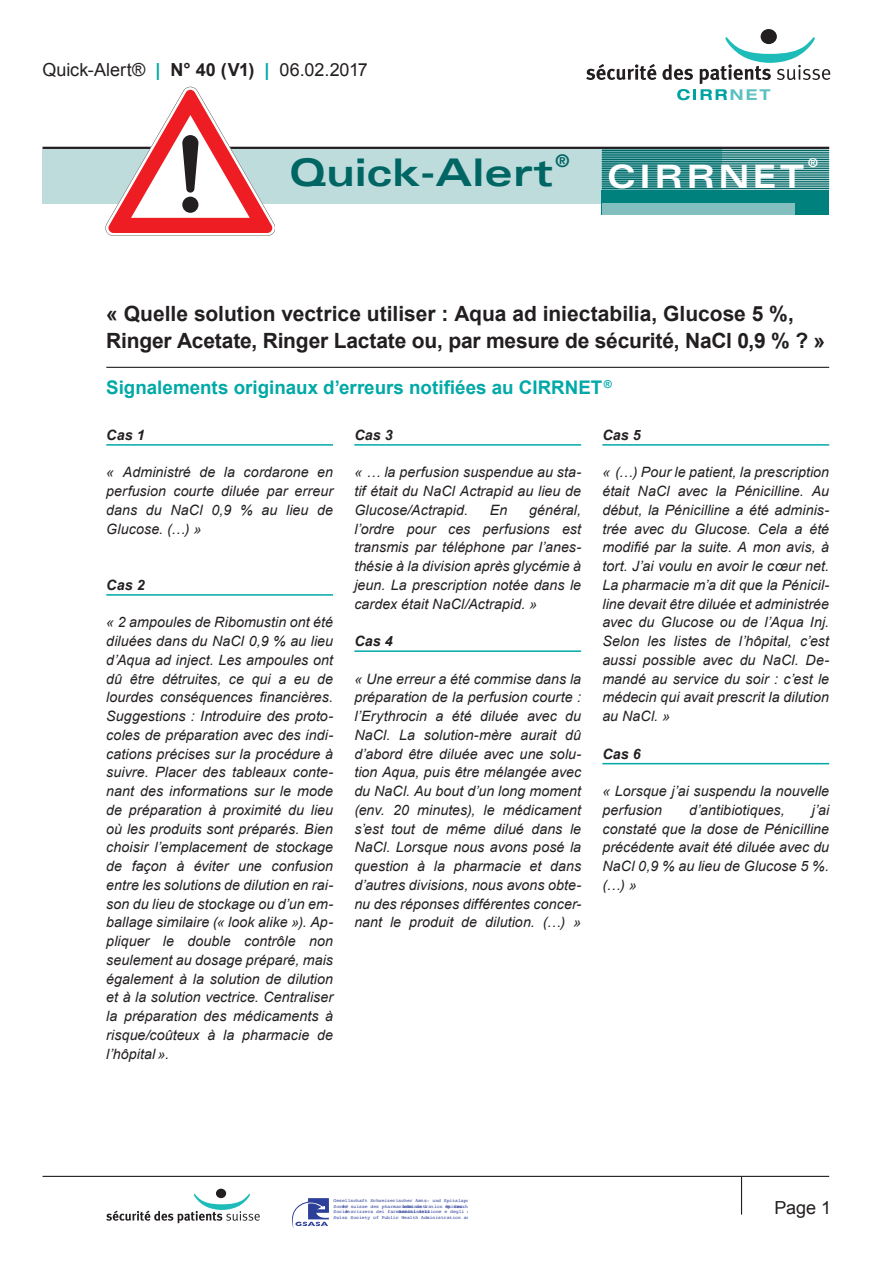
<style>
.page{position:relative;width:893px;height:1263px;background:#fff}
.page>*{position:absolute;margin:0;border:0;box-sizing:border-box;transform-origin:0 0}
.t1{font:700 expanded 38.25px "Univers LT";letter-spacing:.01em;color:#006663}
.t2{font:700 expanded 32.4px "Univers LT";letter-spacing:.1em;color:#fff}
.t3{font:700 21px/27px "Arial";letter-spacing:-.005em;color:#231f20}
.t4{font:700 18.75px "Arial";color:#00a9a7}
.t5{font:18px "Arial";letter-spacing:-.005em;color:#231f20}
.t6{font:700 expanded 17.55px "Univers LT";color:#006663}
.t7{font:italic 14.25px/18.8px "Arial";letter-spacing:.005em;color:#231f20;text-align:justify}
.t8{font:italic 700 14.25px "Arial";letter-spacing:.01em;color:#231f20}
.t9{font:700 expanded 12.3px "Univers LT";color:#fff}
.t10{font:4.8px/5.8px "Courier";letter-spacing:-.01em;color:#2d4099}
.s1{font-weight:700;color:#00a9a7}
.s2{font-weight:700}
</style>
<div class="page">
<hr style="left:106px;top:444px;width:227px;height:2px;background:#00a9a7">
<hr style="left:106px;top:594px;width:227px;height:2px;background:#00a9a7">
<hr style="left:354px;top:444px;width:227px;height:2px;background:#00a9a7">
<hr style="left:354px;top:650px;width:227px;height:2px;background:#00a9a7">
<hr style="left:602px;top:444px;width:227px;height:2px;background:#00a9a7">
<hr style="left:602px;top:763px;width:227px;height:1px;background:#00a9a7">
<hr style="left:106px;top:367px;width:723px;height:1px;background:#231f20">
<svg style="left:602px;top:149px;width:119px;height:41px;background:#52a3a3"></svg>
<svg style="left:722px;top:149px;width:107px;height:41px;background:#8cbdbd"></svg>
<div style="left:43px;top:149px;width:559px;height:55px;background:#bfdcdd"></div>
<hr style="left:602px;top:150px;width:227px;height:1px;background:#006663">
<hr style="left:602px;top:152px;width:227px;height:1px;background:#006663">
<hr style="left:602px;top:154px;width:227px;height:2px;background:#006663">
<hr style="left:602px;top:157px;width:227px;height:1px;background:#006663">
<hr style="left:602px;top:159px;width:227px;height:1px;background:#006663">
<hr style="left:602px;top:161px;width:227px;height:1px;background:#006663">
<hr style="left:602px;top:163px;width:227px;height:1px;background:#006663">
<hr style="left:602px;top:166px;width:227px;height:1px;background:#006663">
<hr style="left:602px;top:168px;width:227px;height:1px;background:#006663">
<hr style="left:602px;top:170px;width:227px;height:1px;background:#006663">
<hr style="left:602px;top:172px;width:227px;height:1px;background:#006663">
<hr style="left:602px;top:174px;width:227px;height:2px;background:#006663">
<hr style="left:602px;top:177px;width:227px;height:1px;background:#006663">
<hr style="left:602px;top:179px;width:227px;height:1px;background:#006663">
<hr style="left:602px;top:181px;width:227px;height:1px;background:#006663">
<hr style="left:602px;top:183px;width:227px;height:2px;background:#006663">
<hr style="left:602px;top:186px;width:227px;height:1px;background:#006663">
<hr style="left:602px;top:188px;width:227px;height:1px;background:#006663">
<div style="left:602px;top:190px;width:227px;height:25px;background:#00817e"></div>
<div style="left:602px;top:204px;width:192px;height:11px;background:#84bfc0"></div>
<hr style="left:43px;top:147px;width:786px;height:2px;background:#231f20">
<svg style="left:105px;top:87px;width:170px;height:149px"></svg>
<hr style="left:43px;top:1176px;width:786px;height:1px;background:#231f20">
<hr style="left:741px;top:1176px;width:1px;height:38px;background:#231f20">
<svg style="left:586px;top:64px;width:70px;height:16px"></svg>
<svg style="left:662px;top:37px;width:168px;height:63px"></svg>
<div style="left:761px;top:29px;width:16px;height:15px;background:#231f20;border-radius:50%"></div>
<svg style="left:106px;top:1194px;width:154px;height:29px"></svg>
<div style="left:216px;top:1189px;width:10px;height:9px;background:#231f20;border-radius:50%"></div>
<svg style="left:292px;top:1198px;width:37px;height:31px"></svg>
<p class="t5" style="left:43px;top:58px;width:327px">Quick-Alert® <span class="s1">|</span> <span class="s2">N° 40 (V1)</span> <span class="s1">|</span> 06.02.2017</p>
<p class="t1" style="left:289px;top:151px;width:266px">Quick-Alert</p>
<p class="t6" style="left:556px;top:151px;width:15px">®</p>
<p class="t9" style="left:808px;top:156px;width:11px">®</p>
<p class="t2" style="left:607px;top:158px;width:198px">CIRRNET</p>
<p class="t3" style="left:106px;top:301px;width:720px">« Quelle solution vectrice utiliser : Aqua ad iniectabilia, Glucose 5 %,<br>Ringer Acetate, Ringer Lactate ou, par mesure de sécurité, NaCl 0,9 % ? »</p>
<p class="t4" style="left:106px;top:375px;width:507px">Signalements originaux d’erreurs notifiées au CIRRNET<sup>®</sup></p>
<p class="t8" style="left:106px;top:426px;width:40px">Cas 1</p>
<p class="t7" style="left:106px;top:463px;width:228px">« Administré de la cordarone en perfusion courte diluée par erreur dans du NaCl 0,9 % au lieu de Glucose. (…) »</p>
<p class="t8" style="left:106px;top:576px;width:40px">Cas 2</p>
<p class="t7" style="left:106px;top:613px;width:228px">« 2 ampoules de Ribomustin ont été diluées dans du NaCl 0,9 % au lieu d’Aqua ad inject. Les ampoules ont dû être détruites, ce qui a eu de lourdes conséquences financières.<br>Suggestions : Introduire des proto&shy;coles de préparation avec des indi&shy;cations précises sur la procédure à suivre. Placer des tableaux conte&shy;nant des informations sur le mode de préparation à proximité du lieu où les produits sont préparés. Bien choisir l’emplacement de stockage de façon à éviter une confusion entre les solutions de dilution en rai&shy;son du lieu de stockage ou d’un em&shy;ballage similaire (« look alike »). Ap&shy;pliquer le double contrôle non seulement au dosage préparé, mais également à la solution de dilution et à la solution vectrice. Centraliser la préparation des médicaments à risque/coûteux à la pharmacie de</p>
<p class="t8" style="left:354px;top:426px;width:40px">Cas 3</p>
<p class="t7" style="left:354px;top:463px;width:228px">« … la perfusion suspendue au sta&shy;tif était du NaCl Actrapid au lieu de Glucose/Actrapid.</p>
<p class="t7" style="left:354px;top:501px;width:228px;text-indent:175px">général, l’ordre pour ces perfusions est transmis par téléphone par l’anes&shy;thésie à la division après glycémie à jeun. La prescription notée dans le cardex était NaCl/Actrapid. »</p>
<p class="t8" style="left:354px;top:632px;width:40px">Cas 4</p>
<p class="t7" style="left:354px;top:669px;width:228px">« Une erreur a été commise dans la préparation de la perfusion courte : l’Erythrocin a été diluée avec du NaCl. La solution-mère aurait dû d’abord être diluée avec une solu&shy;tion Aqua, puis être mélangée avec du NaCl. Au bout d’un long moment (env. 20 minutes), le médicament s’est tout de même dilué dans le NaCl. Lorsque nous avons posé la question à la pharmacie et dans d’autres divisions, nous avons obte&shy;nu des réponses différentes concer&shy;nant le produit de dilution. (…) »</p>
<p class="t7" style="left:490px;top:501px;width:19px">En</p>
<p class="t8" style="left:602px;top:426px;width:40px">Cas 5</p>
<p class="t7" style="left:602px;top:463px;width:228px">« (…) Pour le patient, la prescription était NaCl avec la Pénicilline. Au début, la Pénicilline a été adminis&shy;trée avec du Glucose. Cela a été modifié par la suite. A mon avis, à tort. J’ai voulu en avoir le cœur net.<br>La pharmacie m’a dit que la Pénicil&shy;line devait être diluée et administrée avec du Glucose ou de l’Aqua Inj.<br>Selon les listes de l’hôpital, c’est aussi possible avec du NaCl. De&shy;mandé au service du soir : c’est le médecin qui avait prescrit la dilution au NaCl. »</p>
<p class="t8" style="left:602px;top:744px;width:40px">Cas 6</p>
<p class="t7" style="left:602px;top:782px;width:228px">« Lorsque j’ai suspendu la nouvelle perfusion</p>
<p class="t7" style="left:602px;top:801px;width:228px;text-indent:209px">j’ai constaté que la dose de Pénicilline précédente avait été diluée avec du NaCl 0,9 % au lieu de Glucose 5 %. (…) »</p>
<p class="t7" style="left:689px;top:801px;width:97px">d’antibiotiques,</p>
<p class="t10" style="left:333px;top:1197px;width:138px">Gesellschaft Schweizerischer Amts- und Spitalapo<br>Société suisse des pharmaciens de l</p>
<p class="t10" style="left:402px;top:1203px;width:62px">’administration et des</p>
<p class="t10" style="left:446px;top:1203px;width:24px">ôpitauxh</p>
<p class="t10" style="left:333px;top:1209px;width:98px">Società svizzera dei farm cist dell</p>
<p class="t10" style="left:333px;top:1209px;width:138px;text-align:right">’amministrazione e degli o<br>Swiss Society of Public Health Administration an</p>
<p class="t5" style="left:775px;top:1196px;width:58px">Page 1</p>
</div>
